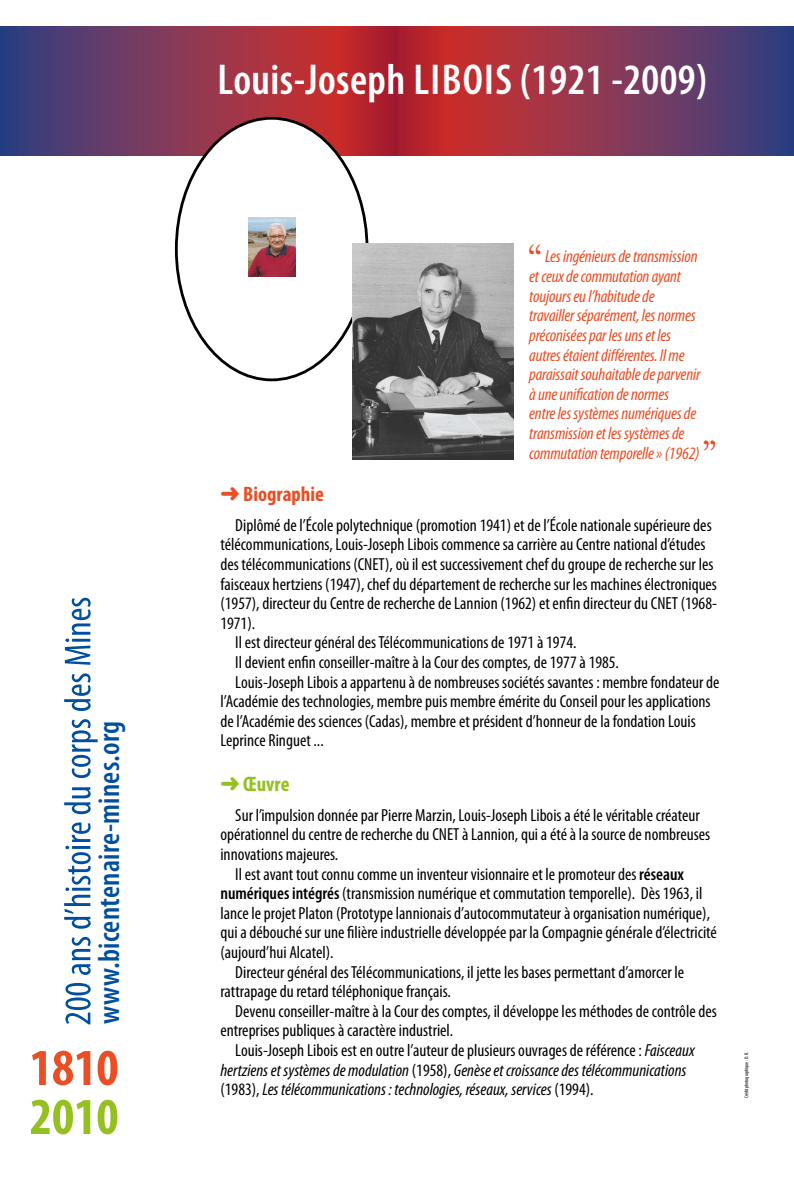
<style>
.page{position:relative;width:794px;height:1191px;background:#fff}
.page>*{position:absolute;margin:0;border:0;box-sizing:border-box;transform-origin:0 0}
.t1{font:43.75px "Garamond LT";color:#e94e24}
.t2{font:600 condensed 43.4px "Myriad Pro";letter-spacing:.01em;color:#fff}
.t3{font:600 condensed 30.45px "Myriad Pro";letter-spacing:.01em;color:#004f9f}
.t4{font:700 condensed 21px "Myriad Pro";color:#e94e24}
.t5{font:700 condensed 21px "Myriad Pro";color:#94c11f}
.t6{font:condensed 17.5px/19.6px "Myriad Pro";color:#000}
.t7{font:italic condensed 17.5px/19.6px "Myriad Pro";letter-spacing:-.01em;color:#e94e24}
.t8{font:italic condensed 17.5px "Myriad Pro";color:#000}
.t9{font:condensed 5.25px "Myriad Pro";color:#000}
.s1{font-weight:600}
.s2{font-style:italic}
.s3{font-style:normal}
</style>
<div class="page">
<svg style="left:64px;top:598px;width:34px;height:426px"></svg>
<svg style="left:31px;top:1099px;width:86px;height:35px"></svg>
<svg style="left:32px;top:1050px;width:85px;height:35px"></svg>
<svg style="left:397px;top:26px;width:397px;height:129px;background:#873551"></svg>
<svg style="left:0;top:26px;width:397px;height:129px;background:#843452"></svg>
<div style="left:176px;top:118px;width:191px;height:262px;background:#fff;border-radius:50%"></div>
<img style="left:248px;top:217px;width:47px;height:59px">
<img style="left:352px;top:244px;width:161px;height:215px">
<h3 class="t3" style="left:92px;top:1024px;width:305px;rotate:-90deg">www.bicentenaire-mines.org</h3>
<h2 class="t2" style="left:218px;top:56px;width:491px">Louis-Joseph Libois (1921 -2009)</h2>
<h1 class="t1" style="left:526px;top:235px;width:20px">“</h1>
<p class="t7" style="left:529px;top:247px;width:173px;text-indent:16px">Les ingénieurs de transmission et ceux de commutation ayant toujours eu l’habitude de travailler séparément, les normes préconisées par les uns et les autres étaient différentes. Il me paraissait souhaitable de parvenir à une unification de normes<br>entre les systèmes numériques de transmission et les systèmes de commutation temporelle » (1962)</p>
<h1 class="t1" style="left:700px;top:431px;width:20px">”</h1>
<p class="t4" style="left:220px;top:482px;width:105px">➜ Biographie</p>
<p class="t6" style="left:235px;top:515px;width:478px">Diplômé de l’École polytechnique (promotion 1941) et de l’École nationale supérieure des</p>
<p class="t6" style="left:220px;top:535px;width:486px">télécommunications, Louis-Joseph Libois commence sa carrière au Centre national d’études</p>
<p class="t6" style="left:220px;top:555px;width:494px">des télécommunications (CNET), où il est successivement chef du groupe de recherche sur les</p>
<p class="t6" style="left:220px;top:574px;width:498px">faisceaux hertziens (1947), chef du département de recherche sur les machines électroniques</p>
<p class="t6" style="left:220px;top:594px;width:498px">(1957), directeur du Centre de recherche de Lannion (1962) et enfin directeur du CNET (1968-</p>
<p class="t6" style="left:220px;top:613px;width:36px">1971).</p>
<p class="t6" style="left:235px;top:633px;width:343px">Il est directeur général des Télécommunications de 1971 à 1974.</p>
<p class="t6" style="left:235px;top:653px;width:385px">Il devient enfin conseiller-maître à la Cour des comptes, de 1977 à 1985.</p>
<p class="t6" style="left:235px;top:672px;width:486px">Louis-Joseph Libois a appartenu à de nombreuses sociétés savantes : membre fondateur de</p>
<p class="t6" style="left:220px;top:692px;width:492px">l’Académie des technologies, membre puis membre émérite du Conseil pour les applications</p>
<p class="t6" style="left:220px;top:711px;width:477px">de l’Académie des sciences (Cadas), membre et président d’honneur de la fondation Louis</p>
<p class="t6" style="left:220px;top:731px;width:105px">Leprince Ringuet ...</p>
<p class="t5" style="left:220px;top:772px;width:71px">➜ Œuvre</p>
<p class="t6" style="left:220px;top:805px;width:491px;text-indent:15px">Sur l’impulsion donnée par Pierre Marzin, Louis-Joseph Libois a été le véritable créateur opérationnel du centre de recherche du CNET à Lannion, qui a été à la source de nombreuses innovations majeures.</p>
<p class="t6" style="left:235px;top:864px;width:450px">Il est avant tout connu comme un inventeur visionnaire et le promoteur des <span class="s1">réseaux</span></p>
<p class="t6" style="left:220px;top:884px;width:483px"><span class="s1">numériques intégrés</span> (transmission numérique et commutation temporelle). Dès 1963, il</p>
<p class="t6" style="left:220px;top:903px;width:491px">lance le projet Platon (Prototype lannionais d’autocommutateur à organisation numérique),</p>
<p class="t6" style="left:220px;top:923px;width:498px">qui a débouché sur une filière industrielle développée par la Compagnie générale d’électricité</p>
<p class="t6" style="left:220px;top:942px;width:115px">(aujourd’hui Alcatel).</p>
<p class="t6" style="left:235px;top:962px;width:450px">Directeur général des Télécommunications, il jette les bases permettant d’amorcer le</p>
<p class="t6" style="left:220px;top:982px;width:232px">rattrapage du retard téléphonique français.</p>
<p class="t6" style="left:235px;top:1001px;width:483px">Devenu conseiller-maître à la Cour des comptes, il développe les méthodes de contrôle des</p>
<p class="t6" style="left:220px;top:1021px;width:234px">entreprises publiques à caractère industriel.</p>
<p class="t6" style="left:235px;top:1040px;width:461px">Louis-Joseph Libois est en outre l’auteur de plusieurs ouvrages de référence : <span class="s2">Faisceaux</span></p>
<p class="t8" style="left:220px;top:1060px;width:467px">hertziens et systèmes de modulation <span class="s3">(1958),</span> Genèse et croissance des télécommunications</p>
<p class="t8" style="left:220px;top:1080px;width:375px"><span class="s3">(1983),</span> Les télécommunications : technologies, réseaux, services <span class="s3">(1994).</span></p>
<p class="t9" style="left:743px;top:1098px;width:48px;rotate:-90deg">Crédit photographique: D. R.</p>
</div>
